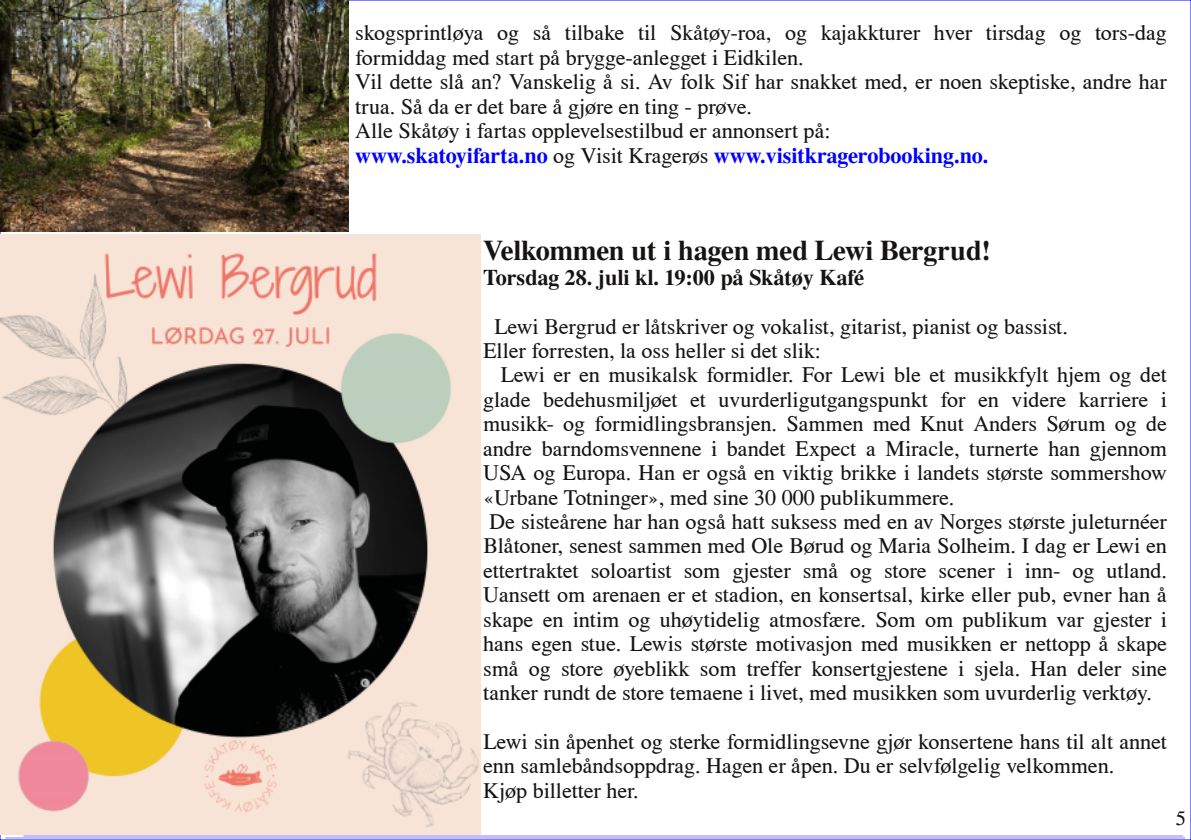
<style>
.page{position:relative;width:1191px;height:840px;background:#fff}
.page>*{position:absolute;margin:0;border:0;box-sizing:border-box;transform-origin:0 0}
.t1{font:500 28px "Nimbus Roman No 9";color:#161413}
.t2{font:22px/24.4px "Nimbus Roman No 9";color:#161413}
.t3{font:500 22px "Nimbus Roman No 9";color:#161413}
.t4{font:20px "Nimbus Roman No 9";color:#161413}
.s1{font-weight:500;color:#00f}
</style>
<div class="page">
<hr style="left:5px;top:837px;width:1180px;height:1px;background:#bfbfff">
<hr style="left:23px;top:835px;width:1160px;height:1px;background:#bfbfff">
<img style="left:0;top:234px;width:480px;height:600px">
<img style="left:0;top:0;width:348px;height:232px">
<p class="t2" style="left:355px;top:20px;width:813px">skogsprintløya og så tilbake til Skåtøy-roa, og kajakkturer hver tirsdag og tors-dag formiddag med start på brygge-anlegget i Eidkilen.<br>Vil dette slå an? Vanskelig å si. Av folk Sif har snakket med, er noen skeptiske, andre har trua. Så da er det bare å gjøre en ting - prøve.<br>Alle Skåtøy i fartas opplevelsestilbud er annonsert på:<br><span class="s1">www.skatoyifarta.no</span> og Visit Kragerøs <span class="s1">www.visitkragerobooking.no.</span></p>
<p class="t1" style="left:483px;top:233px;width:509px">Velkommen ut i hagen med Lewi Bergrud!</p>
<p class="t3" style="left:483px;top:263px;width:382px">Torsdag 28. juli kl. 19:00 på Skåtøy Kafé</p>
<p class="t2" style="left:483px;top:313px;width:586px;text-indent:11px">Lewi Bergrud er låtskriver og vokalist, gitarist, pianist og bassist.<br>Eller forresten, la oss heller si det slik:</p>
<p class="t2" style="left:483px;top:362px;width:685px;text-indent:17px">Lewi er en musikalsk formidler. For Lewi ble et musikkfylt hjem og det glade bedehusmiljøet et uvurderligutgangspunkt for en videre karriere i musikk- og formidlingsbransjen. Sammen med Knut Anders Sørum og de andre barndomsvennene i bandet Expect a Miracle, turnerte han gjennom USA og Europa. Han er også en viktig brikke i landets største sommershow «Urbane Totninger», med sine 30 000 publikummere.<br>De sisteårene har han også hatt suksess med en av Norges største juleturnéer Blåtoner, senest sammen med Ole Børud og Maria Solheim. I dag er Lewi en ettertraktet soloartist som gjester små og store scener i inn- og utland.<br>Uansett om arenaen er et stadion, en konsertsal, kirke eller pub, evner han å skape en intim og uhøytidelig atmosfære. Som om publikum var gjester i hans egen stue. Lewis største motivasjon med musikken er nettopp å skape små og store øyeblikk som treffer konsertgjestene i sjela. Han deler sine tanker rundt de store temaene i livet, med musikken som uvurderlig verktøy.</p>
<p class="t2" style="left:483px;top:728px;width:685px">Lewi sin åpenhet og sterke formidlingsevne gjør konsertene hans til alt annet enn samlebåndsoppdrag. Hagen er åpen. Du er selvfølgelig velkommen.<br>Kjøp billetter her.</p>
<p class="t4" style="left:1175px;top:805px;width:11px">5</p>
</div>
